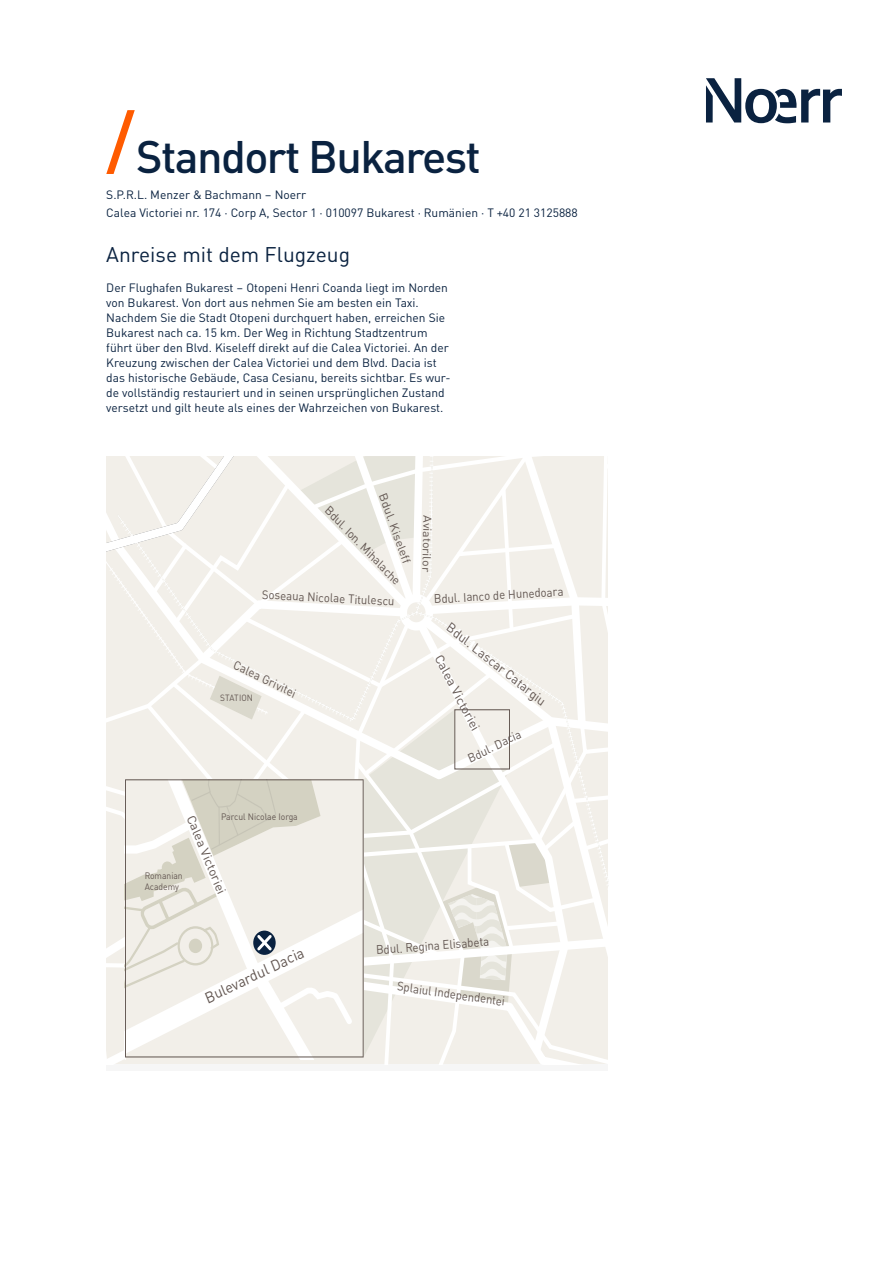
<style>
.page{position:relative;width:893px;height:1263px;background:#fff}
.page>*{position:absolute;margin:0;border:0;box-sizing:border-box;transform-origin:0 0}
.t1{font:500 45px "DIN Pro";letter-spacing:-.035em;color:#0a2240}
.t2{font:21px "DIN Pro";color:#0a2240}
.t3{font:15.15px "DIN Pro";color:#625651;scale:.95 1}
.t4{font:13.05px "DIN Pro";color:#625651}
.t5{font:12.6px "DIN Pro";color:#625651;scale:1.05 1}
.t6{font:12.45px "DIN Pro";color:#625651;scale:1.06 1}
.t7{font:12.3px "DIN Pro";color:#625651;scale:.92 1}
.t8{font:12.3px "DIN Pro";color:#625651;scale:.93 1}
.t9{font:12.15px "DIN Pro";color:#625651;scale:.95 1}
.t10{font:12px/15px "DIN Pro";color:#0a2240}
.t11{font:11.85px "DIN Pro";color:#625651}
.t12{font:11.55px "DIN Pro";color:#625651;scale:1.06 1}
.t13{font:11.4px "DIN Pro";color:#625651;scale:1.08 1}
.t14{font:9.3px/11.1px "DIN Pro";color:#625651;scale:.92 1}
.t15{font:9px "DIN Pro";letter-spacing:.01em;color:#625651;scale:.92 1}
.s1{font-size:74.25px;color:#ff5b00}
</style>
<div class="page">
<svg style="left:106px;top:456px;width:502px;height:608px"></svg>
<svg style="left:125px;top:779px;width:239px;height:278px;fill:#f2efe9"></svg>
<svg style="left:706px;top:78px;width:136px;height:45px"></svg>
<h1 class="t1" style="left:106px;top:122px;width:376px"><span class="s1">/</span>Standort Bukarest</h1>
<p class="t10" style="left:106px;top:185px;width:473px;line-height:18px">S.P.R.L. Menzer &amp; Bachmann – Noerr<br>Calea Victoriei nr. 174 · Corp A, Sector 1 · 010097 Bukarest · Rumänien · T +40 21 3125888</p>
<h2 class="t2" style="left:106px;top:239px;width:245px">Anreise mit dem Flugzeug</h2>
<p class="t10" style="left:106px;top:280px;width:346px">Der Flughafen Bukarest – Otopeni Henri Coanda liegt im Norden von Bukarest. Von dort aus nehmen Sie am besten ein Taxi.<br>Nachdem Sie die Stadt Otopeni durchquert haben, erreichen Sie Bukarest nach ca. 15 km. Der Weg in Richtung Stadtzentrum führt über den Blvd. Kiseleff direkt auf die Calea Victoriei. An der Kreuzung zwischen der Calea Victoriei und dem Blvd. Dacia ist das historische Gebäude, Casa Cesianu, bereits sichtbar. Es wur&shy;de vollständig restauriert und in seinen ursprünglichen Zustand versetzt und gilt heute als eines der Wahrzeichen von Bukarest.</p>
<p class="t12" style="left:391px;top:491px;width:71px;rotate:70deg">Bdul. Kiseleff</p>
<p class="t11" style="left:334px;top:502px;width:105px;rotate:46deg">Bdul. Ion. Mihalache</p>
<p class="t7" style="left:262px;top:585px;width:146px;rotate:3deg">Soseaua Nicolae Titulescu</p>
<p class="t7" style="left:433px;top:589px;width:143px;rotate:-3deg">Bdul. Ianco de Hunedoara</p>
<p class="t13" style="left:436px;top:515px;width:54px;rotate:91deg">Av ai torilor</p>
<p class="t9" style="left:238px;top:656px;width:73px;rotate:26deg">Calea Grivitei</p>
<p class="t15" style="left:220px;top:691px;width:37px">STATION</p>
<p class="t14" style="left:221px;top:810px;width:85px">Parcul Nicolae Iorga</p>
<p class="t6" style="left:200px;top:812px;width:81px;rotate:68deg">Calea Victoriei</p>
<p class="t14" style="left:145px;top:869px;width:43px">Romanian<br>Academy</p>
<p class="t3" style="left:200px;top:988px;width:116px;rotate:-26deg">Bulevardul Dacia</p>
<p class="t4" style="left:455px;top:618px;width:125px;rotate:39deg">Bdul. Lascar Catargiu</p>
<p class="t5" style="left:447px;top:651px;width:82px;rotate:63deg">Calea Victoriei</p>
<p class="t9" style="left:464px;top:751px;width:63px;rotate:-27deg">Bdul. Dacia</p>
<p class="t7" style="left:375px;top:940px;width:125px;rotate:-4deg">Bdul. Regina Elisabeta</p>
<p class="t8" style="left:399px;top:977px;width:118px;rotate:8deg">Splaiul Independentei</p>
</div>
